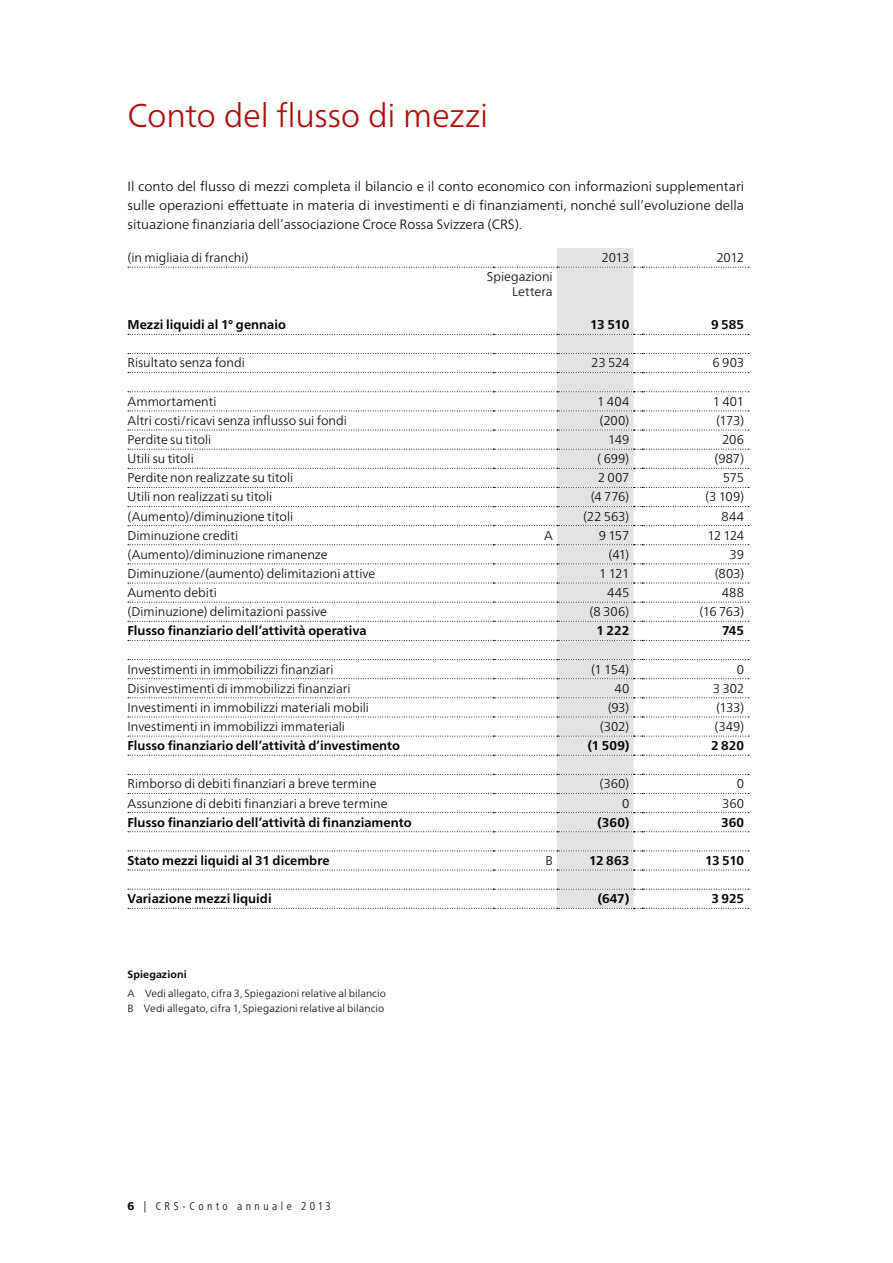
<style>
.page{position:relative;width:893px;height:1263px;background:#fff}
.page>*{position:absolute;margin:0;border:0;box-sizing:border-box;transform-origin:0 0}
.t1{font:300 33px "Frutiger Neue LTW1 G";letter-spacing:-.01em;color:#ae0d09}
.t2{font:300 13.5px/19.2px "Frutiger Neue LTW1 G";color:#000;text-align:justify}
.t3{font:300 12.75px/15px "Frutiger Neue LTW1 G";color:#000;text-align:right}
.t4{font:700 12.75px "Frutiger Neue LTW1 G";color:#000}
.t5{font:300 condensed 11.25px "Frutiger Neue LTW1 G";letter-spacing:.315em;color:#000}
.t6{font:300 10.5px/14.9px "Frutiger Neue LTW1 G";letter-spacing:.005em;color:#000}
.t7{font:700 10.5px "Frutiger Neue LTW1 G";letter-spacing:.01em;color:#000}
.s1{font-weight:800;font-stretch:normal}
</style>
<div class="page">
<div style="left:557px;top:248px;width:77px;height:660px;background:#e3e3e3"></div>
<svg style="left:128px;top:334px;width:621px;height:1px"></svg>
<svg style="left:128px;top:353px;width:621px;height:1px"></svg>
<svg style="left:128px;top:372px;width:621px;height:1px"></svg>
<svg style="left:128px;top:391px;width:621px;height:1px"></svg>
<svg style="left:128px;top:411px;width:621px;height:1px"></svg>
<svg style="left:128px;top:430px;width:621px;height:1px"></svg>
<svg style="left:128px;top:468px;width:621px;height:1px"></svg>
<svg style="left:128px;top:487px;width:621px;height:1px"></svg>
<svg style="left:128px;top:506px;width:621px;height:1px"></svg>
<svg style="left:128px;top:525px;width:621px;height:1px"></svg>
<svg style="left:128px;top:563px;width:621px;height:1px"></svg>
<svg style="left:128px;top:640px;width:621px;height:1px"></svg>
<svg style="left:128px;top:659px;width:621px;height:1px"></svg>
<svg style="left:128px;top:678px;width:621px;height:1px"></svg>
<svg style="left:128px;top:697px;width:621px;height:1px"></svg>
<svg style="left:128px;top:736px;width:621px;height:1px"></svg>
<svg style="left:128px;top:755px;width:621px;height:1px"></svg>
<svg style="left:128px;top:774px;width:621px;height:1px"></svg>
<svg style="left:128px;top:793px;width:621px;height:1px"></svg>
<svg style="left:128px;top:812px;width:621px;height:1px"></svg>
<svg style="left:128px;top:831px;width:621px;height:1px"></svg>
<svg style="left:128px;top:870px;width:621px;height:1px"></svg>
<svg style="left:128px;top:889px;width:621px;height:1px"></svg>
<svg style="left:128px;top:449px;width:621px;height:1px"></svg>
<svg style="left:128px;top:544px;width:621px;height:1px"></svg>
<svg style="left:128px;top:583px;width:621px;height:1px"></svg>
<svg style="left:128px;top:717px;width:621px;height:1px"></svg>
<svg style="left:128px;top:850px;width:621px;height:1px"></svg>
<svg style="left:128px;top:267px;width:621px;height:1px"></svg>
<svg style="left:128px;top:602px;width:621px;height:1px"></svg>
<svg style="left:128px;top:621px;width:621px;height:1px"></svg>
<svg style="left:128px;top:908px;width:621px;height:1px"></svg>
<h1 class="t1" style="left:128px;top:95px;width:362px">Conto del flusso di mezzi</h1>
<p class="t2" style="left:128px;top:176px;width:618px">Il conto del flusso di mezzi completa il bilancio e il conto economico con informazioni supplementari sulle operazioni effettuate in materia di investimenti e di finanziamenti, nonché sull’evoluzione della situazione finanziaria dell’associazione Croce Rossa Svizzera (CRS).</p>
<p class="t3" style="left:128px;top:250px;width:122px">(in migliaia di franchi)</p>
<p class="t3" style="left:601px;top:250px;width:29px">2013</p>
<p class="t3" style="left:716px;top:250px;width:29px">2012</p>
<p class="t3" style="left:487px;top:269px;width:67px">Spiegazioni<br>Lettera</p>
<p class="t4" style="left:128px;top:317px;width:160px">Mezzi liquidi al 1° gennaio</p>
<p class="t4" style="left:590px;top:317px;width:41px">13 510</p>
<p class="t4" style="left:711px;top:317px;width:35px">9 585</p>
<p class="t3" style="left:128px;top:355px;width:119px">Risultato senza fondi</p>
<p class="t3" style="left:591px;top:355px;width:40px">23 524</p>
<p class="t3" style="left:712px;top:355px;width:33px">6 903</p>
<p class="t3" style="left:128px;top:394px;width:90px">Ammortamenti</p>
<p class="t3" style="left:597px;top:394px;width:34px">1 404</p>
<p class="t3" style="left:713px;top:394px;width:33px">1 401</p>
<p class="t3" style="left:128px;top:413px;width:221px">Altri costi/ricavi senza influsso sui fondi</p>
<p class="t3" style="left:599px;top:413px;width:31px">(200)</p>
<p class="t3" style="left:716px;top:413px;width:29px">(173)</p>
<p class="t3" style="left:128px;top:432px;width:85px">Perdite su titoli</p>
<p class="t3" style="left:608px;top:432px;width:23px">149</p>
<p class="t3" style="left:722px;top:432px;width:24px">206</p>
<p class="t3" style="left:128px;top:451px;width:68px">Utili su titoli</p>
<p class="t3" style="left:597px;top:451px;width:34px">( 699)</p>
<p class="t3" style="left:715px;top:451px;width:31px">(987)</p>
<p class="t3" style="left:128px;top:470px;width:167px">Perdite non realizzate su titoli</p>
<p class="t3" style="left:598px;top:470px;width:33px">2 007</p>
<p class="t3" style="left:723px;top:470px;width:23px">575</p>
<p class="t3" style="left:128px;top:489px;width:146px">Utili non realizzati su titoli</p>
<p class="t3" style="left:591px;top:489px;width:40px">(4 776)</p>
<p class="t3" style="left:705px;top:489px;width:40px">(3 109)</p>
<p class="t3" style="left:128px;top:508px;width:167px">(Aumento)/diminuzione titoli</p>
<p class="t3" style="left:583px;top:508px;width:48px">(22 563)</p>
<p class="t3" style="left:721px;top:508px;width:24px">844</p>
<p class="t3" style="left:128px;top:527px;width:112px">Diminuzione crediti</p>
<p class="t3" style="left:544px;top:527px;width:10px">A</p>
<p class="t3" style="left:599px;top:527px;width:32px">9 157</p>
<p class="t3" style="left:707px;top:527px;width:38px">12 124</p>
<p class="t3" style="left:128px;top:547px;width:202px">(Aumento)/diminuzione rimanenze</p>
<p class="t3" style="left:609px;top:547px;width:22px">(41)</p>
<p class="t3" style="left:730px;top:547px;width:16px">39</p>
<p class="t3" style="left:128px;top:566px;width:249px">Diminuzione/(aumento) delimitazioni attive</p>
<p class="t3" style="left:599px;top:566px;width:32px">1 121</p>
<p class="t3" style="left:715px;top:566px;width:31px">(803)</p>
<p class="t3" style="left:128px;top:585px;width:91px">Aumento debiti</p>
<p class="t3" style="left:607px;top:585px;width:24px">445</p>
<p class="t3" style="left:722px;top:585px;width:24px">488</p>
<p class="t3" style="left:128px;top:604px;width:201px">(Diminuzione) delimitazioni passive</p>
<p class="t3" style="left:590px;top:604px;width:41px">(8 306)</p>
<p class="t3" style="left:699px;top:604px;width:46px">(16 763)</p>
<p class="t4" style="left:128px;top:623px;width:241px">Flusso finanziario dell’attività operativa</p>
<p class="t4" style="left:596px;top:623px;width:34px">1 222</p>
<p class="t4" style="left:722px;top:623px;width:24px">745</p>
<p class="t3" style="left:128px;top:661px;width:207px">Investimenti in immobilizzi finanziari</p>
<p class="t3" style="left:591px;top:661px;width:40px">(1 154)</p>
<p class="t3" style="left:737px;top:661px;width:9px">0</p>
<p class="t3" style="left:128px;top:681px;width:224px">Disinvestimenti di immobilizzi finanziari</p>
<p class="t3" style="left:614px;top:681px;width:16px">40</p>
<p class="t3" style="left:713px;top:681px;width:33px">3 302</p>
<p class="t3" style="left:128px;top:700px;width:243px">Investimenti in immobilizzi materiali mobili</p>
<p class="t3" style="left:608px;top:700px;width:23px">(93)</p>
<p class="t3" style="left:716px;top:700px;width:29px">(133)</p>
<p class="t3" style="left:128px;top:719px;width:219px">Investimenti in immobilizzi immateriali</p>
<p class="t3" style="left:600px;top:719px;width:31px">(302)</p>
<p class="t3" style="left:715px;top:719px;width:31px">(349)</p>
<p class="t4" style="left:128px;top:738px;width:274px">Flusso finanziario dell’attività d’investimento</p>
<p class="t4" style="left:588px;top:738px;width:43px">(1 509)</p>
<p class="t4" style="left:711px;top:738px;width:35px">2 820</p>
<p class="t3" style="left:128px;top:776px;width:251px">Rimborso di debiti finanziari a breve termine</p>
<p class="t3" style="left:599px;top:776px;width:31px">(360)</p>
<p class="t3" style="left:737px;top:776px;width:9px">0</p>
<p class="t3" style="left:128px;top:795px;width:261px">Assunzione di debiti finanziari a breve termine</p>
<p class="t3" style="left:622px;top:795px;width:9px">0</p>
<p class="t3" style="left:722px;top:795px;width:24px">360</p>
<p class="t4" style="left:128px;top:815px;width:286px">Flusso finanziario dell’attività di finanziamento</p>
<p class="t4" style="left:598px;top:815px;width:33px">(360)</p>
<p class="t4" style="left:721px;top:815px;width:24px">360</p>
<p class="t4" style="left:128px;top:853px;width:204px">Stato mezzi liquidi al 31 dicembre</p>
<p class="t3" style="left:545px;top:853px;width:9px">B</p>
<p class="t4" style="left:589px;top:853px;width:42px">12 863</p>
<p class="t4" style="left:705px;top:853px;width:41px">13 510</p>
<p class="t4" style="left:128px;top:891px;width:146px">Variazione mezzi liquidi</p>
<p class="t4" style="left:598px;top:891px;width:33px">(647)</p>
<p class="t4" style="left:711px;top:891px;width:34px">3 925</p>
<p class="t7" style="left:128px;top:968px;width:61px">Spiegazioni</p>
<p class="t6" style="left:128px;top:986px;width:260px">A Vedi allegato, cifra 3, Spiegazioni relative al bilancio<br>B Vedi allegato, cifra 1, Spiegazioni relative al bilancio</p>
<p class="t5" style="left:128px;top:1199px;width:205px"><span class="s1">6</span> | CRS-Conto annuale 2013</p>
</div>
